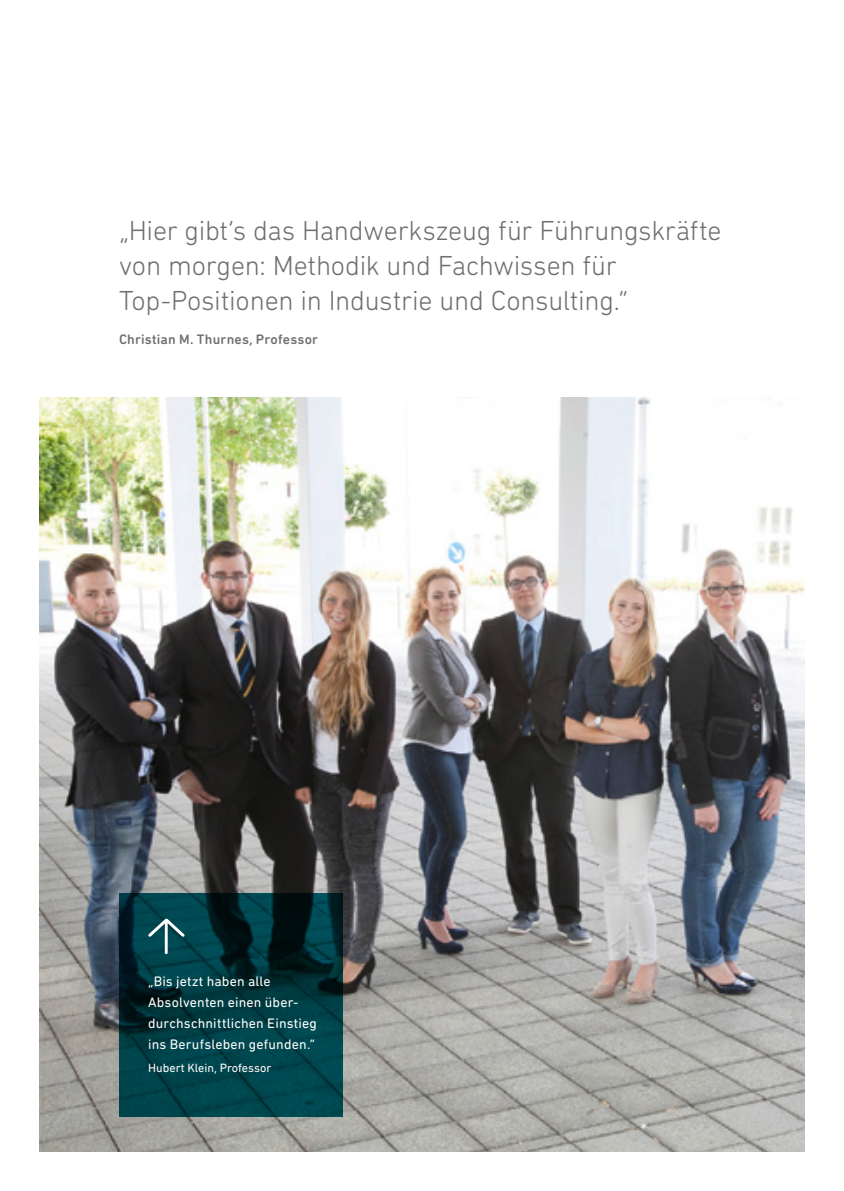
<style>
.page{position:relative;width:844px;height:1191px;background:#fff}
.page>*{position:absolute;margin:0;border:0;box-sizing:border-box;transform-origin:0 0}
.t1{font:300 28px/35px "DIN Next Rounded LT Pro";letter-spacing:-.01em;color:#6f6f6f}
.t2{font:14px/21px "DIN Next Rounded LT Pro";letter-spacing:.01em;color:#fff}
.t3{font:500 14px "DIN Next Rounded LT Pro";letter-spacing:.015em;color:#6f6f6f}
.t4{font:12.25px "DIN Next Rounded LT Pro";color:#fff}
</style>
<div class="page">
<img style="left:40px;top:397px;width:764px;height:754px">
<svg style="left:119px;top:893px;width:223px;height:223px;background:#00373e"></svg>
<svg style="left:145px;top:916px;width:42px;height:38px"></svg>
<hr style="left:165px;top:920px;width:3px;height:32px;background:#fff">
<p class="t1" style="left:119px;top:213px;width:603px">„Hier gibt’s das Handwerkszeug für Führungskräfte von morgen: Methodik und Fachwissen für<br>Top-Positionen in Industrie und Consulting.“</p>
<p class="t3" style="left:119px;top:331px;width:200px">Christian M. Thurnes, Professor</p>
<p class="t2" style="left:148px;top:970px;width:124px">„Bis jetzt haben alle</p>
<p class="t2" style="left:148px;top:991px;width:170px">Absolventen einen über&shy;durchschnittlichen Einstieg ins Berufsleben gefunden.“</p>
<p class="t4" style="left:148px;top:1060px;width:125px">Hubert Klein, Professor</p>
</div>
